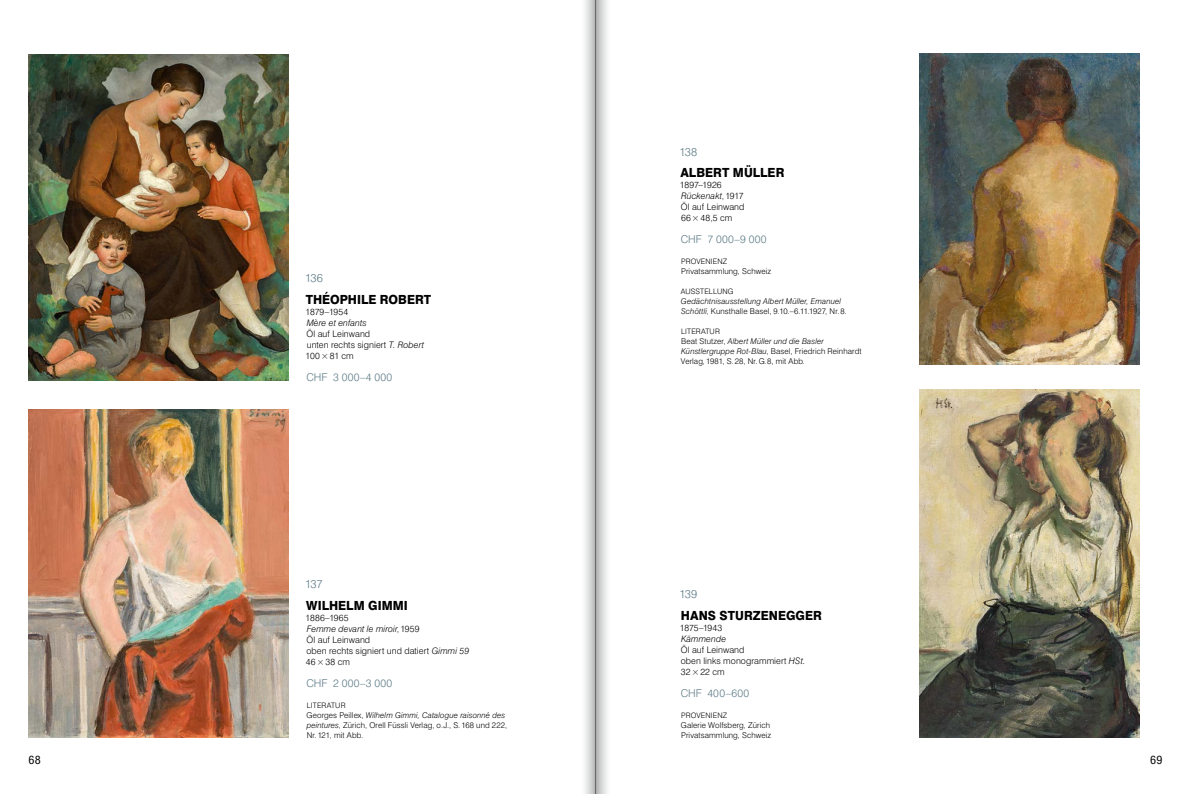
<style>
.page{position:relative;width:1191px;height:794px;background:#fff}
.page>*{position:absolute;margin:0;border:0;box-sizing:border-box;transform-origin:0 0}
.t1{font:800 12.6px "Swiss 721 BT";color:#000;scale:.95 1}
.t2{font:300 11.5px "Swiss 721 BT";letter-spacing:-.04em;color:#5e7b87}
.t3{font:condensed 11px "Swiss 721 BT";color:#000;scale:1.1 1}
.t4{font:300 10.8px "Swiss 721 BT";letter-spacing:.025em;color:#5e7b87}
.t5{font:300 9px/11px "Swiss 721 BT";letter-spacing:.01em;color:#000}
.t6{font:italic 300 9px "Swiss 721 BT";letter-spacing:.01em;color:#000}
.t7{font:300 9px "Swiss 721 BT";letter-spacing:-.01em;color:#000}
.t8{font:300 8px/10px "Swiss 721 BT";letter-spacing:.01em;color:#000}
.t9{font:italic 300 8px/10px "Swiss 721 BT";letter-spacing:.01em;color:#000}
.t10{font:300 7.5px "Swiss 721 BT";letter-spacing:.02em;color:#000}
.s1{font-style:italic}
.s2{font-style:normal}
</style>
<div class="page">
<img style="left:920px;top:54px;width:220px;height:310px">
<img style="left:920px;top:389px;width:220px;height:348px">
<img style="left:28px;top:55px;width:261px;height:325px">
<img style="left:28px;top:409px;width:261px;height:328px">
<svg style="left:585px;top:0;width:10px;height:794px;background:#d6d7d7"></svg>
<svg style="left:595px;top:0;width:12px;height:794px;background:#c1c2c2"></svg>
<h2 class="t2" style="left:305px;top:271px;width:19px">136</h2>
<h1 class="t1" style="left:306px;top:291px;width:134px">THÉOPHILE ROBERT</h1>
<p class="t5" style="left:306px;top:306px;width:44px">1879–1954</p>
<p class="t6" style="left:307px;top:317px;width:62px">Mère et enfants</p>
<p class="t5" style="left:306px;top:328px;width:120px">Öl auf Leinwand<br>unten rechts signiert <span class="s1">T. Robert<br></span>100×81 cm</p>
<h3 class="t4" style="left:306px;top:370px;width:87px">CHF 3 000–4 000</h3>
<h2 class="t2" style="left:305px;top:577px;width:19px">137</h2>
<h1 class="t1" style="left:306px;top:597px;width:108px">WILHELM GIMMI</h1>
<p class="t5" style="left:306px;top:612px;width:165px">1886–1965<br><span class="s1">Femme devant le miroir</span>,1959<br>Öl auf Leinwand<br>oben rechts signiert und datiert <span class="s1">Gimmi 59<br></span>46×38 cm</p>
<h3 class="t4" style="left:306px;top:676px;width:87px">CHF 2 000–3 000</h3>
<p class="t10" style="left:307px;top:700px;width:40px">LITERATUR</p>
<p class="t8" style="left:307px;top:710px;width:202px">Georges Peillex, <span class="s1">Wilhelm Gimmi, Catalogue raisonné des peintures</span>, Zürich, Orell Füssli Verlag, o.J., S.168 und 222,<br>Nr.121, mit Abb.</p>
<h2 class="t2" style="left:679px;top:145px;width:19px">138</h2>
<h1 class="t1" style="left:680px;top:165px;width:111px">ALBERT MÜLLER</h1>
<p class="t5" style="left:680px;top:179px;width:66px">1897–1926<br><span class="s1">Rückenakt</span>,1917<br>Öl auf Leinwand<br>66×48,5 cm</p>
<h3 class="t4" style="left:680px;top:233px;width:87px">CHF 7 000–9 000</h3>
<p class="t10" style="left:681px;top:257px;width:47px">PROVENIENZ</p>
<p class="t8" style="left:681px;top:266px;width:92px">Privatsammlung, Schweiz</p>
<p class="t10" style="left:681px;top:287px;width:54px">AUSSTELLUNG</p>
<p class="t9" style="left:681px;top:296px;width:167px">Gedächtnisausstellung Albert Müller, Emanuel<br>Schöttli<span class="s2">, Kunsthalle Basel, 9.10.–6.11.1927, Nr.8.</span></p>
<p class="t10" style="left:681px;top:327px;width:40px">LITERATUR</p>
<p class="t8" style="left:681px;top:336px;width:182px">Beat Stutzer, <span class="s1">Albert Müller und die Basler<br>Künstlergruppe Rot-Blau</span>, Basel, Friedrich Reinhardt<br>Verlag,1981, S.28, Nr.G.8, mit Abb.</p>
<h2 class="t2" style="left:679px;top:587px;width:19px">139</h2>
<h1 class="t1" style="left:681px;top:607px;width:150px">HANS STURZENEGGER</h1>
<p class="t7" style="left:680px;top:622px;width:44px">1875–1943</p>
<p class="t6" style="left:681px;top:633px;width:47px">Kämmende</p>
<p class="t5" style="left:681px;top:644px;width:126px">Öl auf Leinwand<br>oben links monogrammiert <span class="s1">HSt.<br></span>32×22 cm</p>
<h3 class="t4" style="left:680px;top:686px;width:70px">CHF 400–600</h3>
<p class="t10" style="left:681px;top:710px;width:47px">PROVENIENZ</p>
<p class="t8" style="left:681px;top:720px;width:92px">Galerie Wolfsberg, Zürich<br>Privatsammlung, Schweiz</p>
<h3 class="t3" style="left:28px;top:753px;width:13px">68</h3>
<h3 class="t3" style="left:1150px;top:753px;width:13px">69</h3>
</div>
